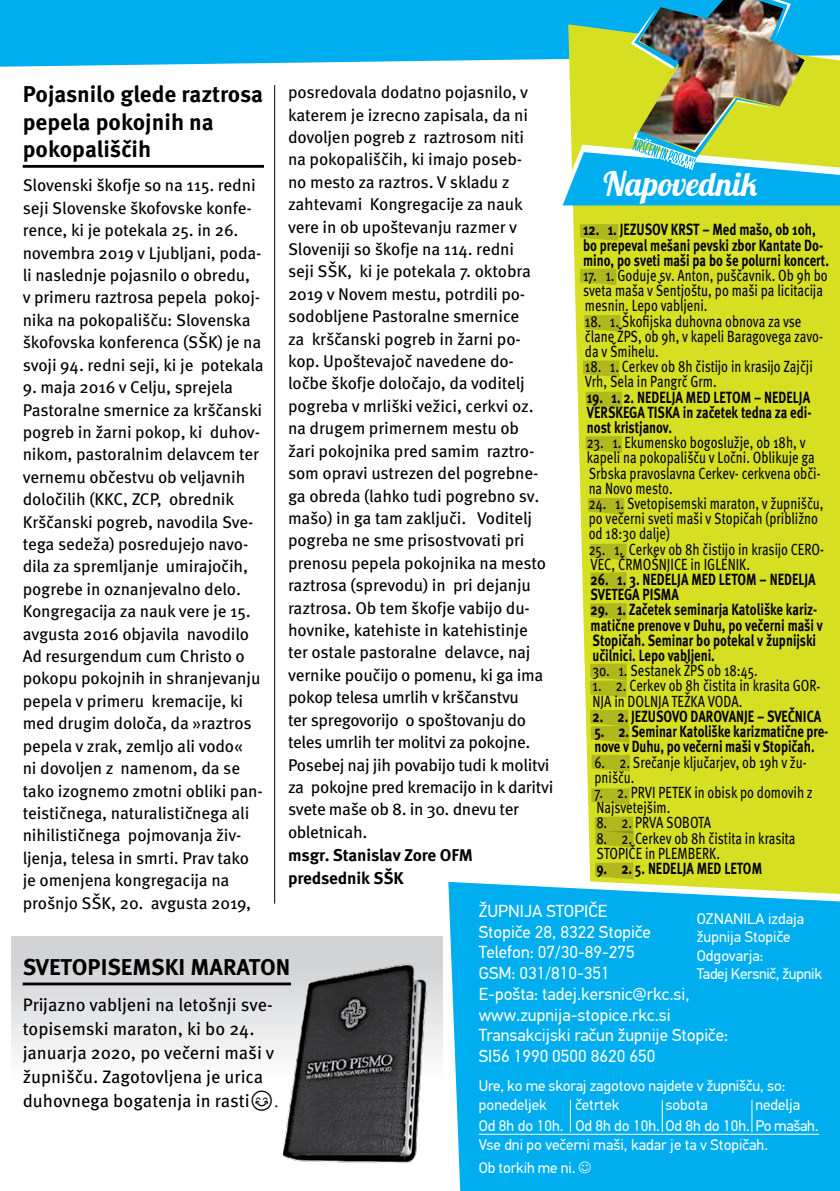
<style>
.page{position:relative;width:840px;height:1191px;background:#fff}
.page>*{position:absolute;margin:0;border:0;box-sizing:border-box;transform-origin:0 0}
.t1{font:33px "Lobster";color:#fff}
.t2{font:700 22.8px/27.2px "Meta Pro";color:#000}
.t3{font:18px/24px "Meta Pro";color:#000}
.t4{font:17.4px/20.8px "Din Text Pro PF Regular";color:#fff}
.t5{font:17px/22.4px "Meta Pro";letter-spacing:-.01em;color:#000}
.t6{font:700 17px/23px "Meta Pro";letter-spacing:-.01em;color:#000}
.t7{font:16.2px/15.2px "Meta Pro";color:#000;scale:.78 1}
.t8{font:700 16.2px/15.2px "Meta Pro";color:#000;scale:.78 1}
.t9{font:15.2px/18.4px "Din Text Pro PF Regular";color:#fff}
</style>
<div class="page">
<div style="left:0;top:0;width:839px;height:67px;background:#00aeef"></div>
<div style="left:568px;top:24px;width:271px;height:850px;background:#d7df23"></div>
<img style="left:638px;top:0;width:166px;height:98px">
<img style="left:630px;top:7px;width:48px;height:62px">
<img style="left:737px;top:0;width:53px;height:40px">
<svg style="left:562px;top:98px;width:277px;height:107px;background:#77bc8d"></svg>
<svg style="left:442px;top:874px;width:397px;height:181px"></svg>
<div style="left:448px;top:882px;width:391px;height:309px;background:#00aeef"></div>
<hr style="left:569px;top:1099px;width:1px;height:33px;background:#fff">
<hr style="left:661px;top:1099px;width:1px;height:33px;background:#fff">
<hr style="left:751px;top:1099px;width:1px;height:33px;background:#fff">
<hr style="left:478px;top:1133px;width:340px;height:1px;background:#fff">
<div style="left:11px;top:935px;width:431px;height:147px;background:linear-gradient(to bottom,#c7cacb,#fdfdfd)"></div>
<hr style="left:274px;top:85px;width:1px;height:818px;background:#000">
<svg style="left:579px;top:224px;width:39px;height:17px"></svg>
<svg style="left:579px;top:268px;width:37px;height:17px"></svg>
<svg style="left:584px;top:315px;width:36px;height:17px"></svg>
<svg style="left:582px;top:360px;width:37px;height:17px"></svg>
<svg style="left:585px;top:391px;width:36px;height:17px"></svg>
<svg style="left:585px;top:436px;width:36px;height:17px"></svg>
<svg style="left:587px;top:498px;width:37px;height:16px"></svg>
<svg style="left:590px;top:543px;width:36px;height:17px"></svg>
<svg style="left:590px;top:572px;width:36px;height:17px"></svg>
<svg style="left:590px;top:603px;width:36px;height:17px"></svg>
<svg style="left:590px;top:663px;width:36px;height:34px"></svg>
<svg style="left:590px;top:710px;width:39px;height:32px"></svg>
<svg style="left:591px;top:755px;width:38px;height:16px"></svg>
<svg style="left:591px;top:788px;width:38px;height:17px"></svg>
<svg style="left:594px;top:816px;width:39px;height:31px"></svg>
<svg style="left:594px;top:862px;width:39px;height:17px"></svg>
<hr style="left:23px;top:165px;width:241px;height:3px;background:#000">
<hr style="left:23px;top:982px;width:268px;height:3px;background:#000">
<img style="left:281px;top:957px;width:153px;height:207px">
<svg style="left:579px;top:1161px;width:11px;height:11px"></svg>
<h2 class="t2" style="left:23px;top:81px;width:242px">Pojasnilo glede raztrosa pepela pokojnih na pokopališčih</h2>
<p class="t5" style="left:23px;top:175px;width:242px">Slovenski škofje so na 115. redni seji Slovenske škofovske konfe&shy;rence, ki je potekala 25. in 26. novembra 2019 v Ljubljani, poda&shy;li naslednje pojasnilo o obredu,<br>v primeru raztrosa pepela pokoj&shy;nika na pokopališču: Slovenska škofovska konferenca (SŠK) je na svoji 94. redni seji, ki je potekala</p>
<p class="t5" style="left:23px;top:376px;width:241px">9. maja 2016 v Celju, sprejela<br>Pastoralne smernice za krščanski pogreb in žarni pokop, ki duhov&shy;nikom, pastoralnim delavcem ter vernemu občestvu ob veljavnih določilih (KKC, ZCP, obrednik<br>Krščanski pogreb, navodila Sve&shy;tega sedeža) posredujejo navo&shy;dila za spremljanje umirajočih, pogrebe in oznanjevalno delo.<br>Kongregacija za nauk vere je 15. avgusta 2016 objavila navodilo<br>Ad resurgendum cum Christo o pokopu pokojnih in shranjevanju pepela v primeru kremacije, ki med drugim določa, da »raztros pepela v zrak, zemljo ali vodo«<br>ni dovoljen z namenom, da se tako izognemo zmotni obliki pan&shy;teističnega, naturalističnega ali nihilističnega pojmovanja živ&shy;ljenja, telesa in smrti. Prav tako je omenjena kongregacija na prošnjo SŠK, 20. avgusta 2019,</p>
<p class="t5" style="left:288px;top:81px;width:267px">posredovala dodatno pojasnilo, v katerem je izrecno zapisala, da ni dovoljen pogreb z raztrosom niti<br>na pokopališčih, ki imajo poseb-<br>no mesto za raztros. V skladu z zahtevami Kongregacije za nauk vere in ob upoštevanju razmer v Sloveniji so škofje na 114. redni<br>seji SŠK, ki je potekala 7. oktobra 2019 v Novem mestu, potrdili po&shy;sodobljene Pastoralne smernice<br>za krščanski pogreb in žarni po&shy;kop. Upoštevajoč navedene do&shy;ločbe škofje določajo, da voditelj pogreba v mrliški vežici, cerkvi oz. na drugem primernem mestu ob<br>žari pokojnika pred samim raztro&shy;som opravi ustrezen del pogrebne&shy;ga obreda (lahko tudi pogrebno sv. mašo) in ga tam zaključi. Voditelj pogreba ne sme prisostvovati pri prenosu pepela pokojnika na mesto raztrosa (sprevodu) in pri dejanju raztrosa. Ob tem škofje vabijo du&shy;hovnike, katehiste in katehistinje<br>ter ostale pastoralne delavce, naj vernike poučijo o pomenu, ki ga ima pokop telesa umrlih v krščanstvu<br>ter spregovorijo o spoštovanju do teles umrlih ter molitvi za pokojne.<br>Posebej naj jih povabijo tudi k molitvi za pokojne pred kremacijo in k daritvi svete maše ob 8. in 30. dnevu ter obletnicah.</p>
<p class="t6" style="left:288px;top:844px;width:186px">msgr. Stanislav Zore OFM predsednik SŠK</p>
<h1 class="t1" style="left:603px;top:163px;width:155px">Napovednik</h1>
<p class="t8" style="left:582px;top:223px;width:317px">12. 1. JEZUSOV KRST – Med mašo, ob 10h, bo prepeval mešani pevski zbor Kantate Do&shy;mino, po sveti maši pa bo še polurni koncert.</p>
<p class="t7" style="left:582px;top:268px;width:315px">17. 1. Goduje sv. Anton, puščavnik. Ob 9h bo sveta maša v Šentjoštu, po maši pa licitacija mesnin. Lepo vabljeni.</p>
<p class="t7" style="left:584px;top:314px;width:306px">18. 1. Škofijska duhovna obnova za vse člane ŽPS, ob 9h, v kapeli Baragovega zavo&shy;da v Šmihelu.</p>
<p class="t7" style="left:584px;top:359px;width:293px">18. 1. Cerkev ob 8h čistijo in krasijo Zajčji<br>Vrh, Sela in Pangrč Grm.</p>
<p class="t8" style="left:586px;top:390px;width:289px;text-align:justify">19. 1. 2. NEDELJA MED LETOM – NEDELJA VERSKEGA TISKA in začetek tedna za edi&shy;nost kristjanov.</p>
<p class="t7" style="left:586px;top:435px;width:301px">23. 1. Ekumensko bogoslužje, ob 18h, v kapeli na pokopališču v Ločni. Oblikuje ga Srbska pravoslavna Cerkev- cerkvena obči&shy;na Novo mesto.</p>
<p class="t7" style="left:588px;top:496px;width:302px">24. 1. Svetopisemski maraton, v župnišču, po večerni sveti maši v Stopičah (približno od 18:30 dalje)</p>
<p class="t7" style="left:588px;top:542px;width:303px">25. 1. Cerkev ob 8h čistijo in krasijo CERO-<br>VEC, ČRMOŠNJICE in IGLENIK.</p>
<p class="t8" style="left:590px;top:572px;width:290px">26. 1. 3. NEDELJA MED LETOM – NEDELJA<br>SVETEGA PISMA</p>
<p class="t8" style="left:590px;top:603px;width:299px">29. 1. Začetek seminarja Katoliške kariz&shy;matične prenove v Duhu, po večerni maši v Stopičah. Seminar bo potekal v župnijski učilnici. Lepo vabljeni.</p>
<p class="t7" style="left:592px;top:663px;width:213px">30. 1. Sestanek ŽPS ob 18:45.</p>
<p class="t7" style="left:592px;top:679px;width:293px">1. 2. Cerkev ob 8h čistita in krasita GOR-<br>NJA in DOLNJA TEŽKA VODA.</p>
<p class="t8" style="left:592px;top:709px;width:295px">2. 2. JEZUSOVO DAROVANJE – SVEČNICA</p>
<p class="t8" style="left:594px;top:724px;width:301px">5. 2. Seminar Katoliške karizmatične pre&shy;nove v Duhu, po večerni maši v Stopičah.</p>
<p class="t7" style="left:594px;top:755px;width:273px">6. 2. Srečanje ključarjev, ob 19h v žu&shy;pnišču.</p>
<p class="t7" style="left:594px;top:785px;width:281px">7. 2. PRVI PETEK in obisk po domovih z<br>Najsvetejšim.</p>
<p class="t7" style="left:596px;top:815px;width:148px">8. 2. PRVA SOBOTA</p>
<p class="t7" style="left:596px;top:831px;width:257px">8. 2. Cerkev ob 8h čistita in krasita<br>STOPIČE in PLEMBERK.</p>
<p class="t8" style="left:596px;top:861px;width:214px">9. 2. 5. NEDELJA MED LETOM</p>
<p class="t4" style="left:478px;top:900px;width:251px">ŽUPNIJA STOPIČE<br>Stopiče 28, 8322 Stopiče<br>Telefon: 07/30-89-275<br>GSM: 031/810-351<br>E-pošta: tadej.kersnic@rkc.si, www.zupnija-stopice.rkc.si<br>Transakcijski račun župnije Stopiče:<br>SI56 1990 0500 8620 650</p>
<p class="t9" style="left:696px;top:909px;width:127px">OZNANILA izdaja župnija Stopiče<br>Odgovarja:<br>Tadej Kersnič, župnik</p>
<h2 class="t2" style="left:23px;top:953px;width:269px">SVETOPISEMSKI MARATON</h2>
<p class="t3" style="left:23px;top:993px;width:253px">Prijazno vabljeni na letošnji sve&shy;topisemski maraton, ki bo 24. januarja 2020, po večerni maši v župnišču. Zagotovljena je urica duhovnega bogatenja in rasti</p>
<p class="t9" style="left:478px;top:1075px;width:308px;line-height:19.2px">Ure, ko me skoraj zagotovo najdete v župnišču, so: ponedeljek</p>
<p class="t9" style="left:575px;top:1095px;width:46px">četrtek</p>
<p class="t9" style="left:665px;top:1095px;width:44px">sobota</p>
<p class="t9" style="left:478px;top:1094px;width:341px;line-height:21.2px;text-indent:276px">nedelja<br>Od 8h do 10h. Od 8h do 10h. Od 8h do 10h. Po mašah.</p>
<p class="t9" style="left:478px;top:1133px;width:290px;line-height:22.6px">Vse dni po večerni maši, kadar je ta v Stopičah.<br>Ob torkih me ni.</p>
</div>
